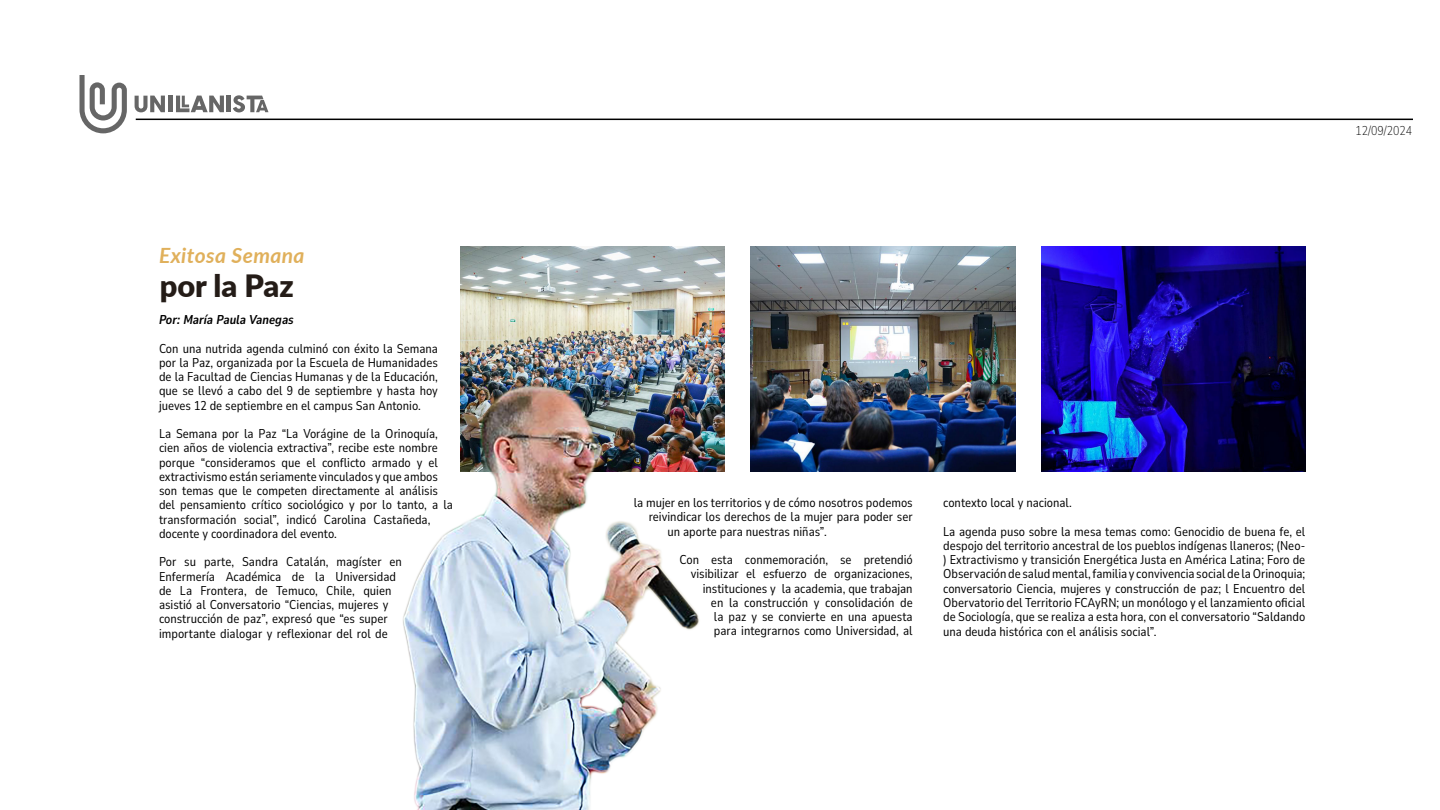
<style>
.page{position:relative;width:1440px;height:810px;background:#fff}
.page>*{position:absolute;margin:0;border:0;box-sizing:border-box;transform-origin:0 0}
.t1{font:900 30.75px "Lato";color:#241c17}
.t2{font:italic 700 21px "Lato";letter-spacing:.02em;color:#e0b05b}
.t3{font:12.75px/14.2px "Nunito Sans 10 pt Condensed";color:#000;text-align:justify}
.t4{font:italic 700 12.75px "Nunito Sans 10 pt Condensed";color:#000}
.t5{font:200 12.75px "Nunito Sans 10 pt Condensed";color:#000}
</style>
<div class="page">
<hr style="left:136px;top:119px;width:1277px;height:1px;background:#000">
<div style="left:168px;top:96px;width:5px;height:16px;background:#666"></div>
<svg style="left:176px;top:96px;width:48px;height:16px"></svg>
<hr style="left:227px;top:96px;width:4px;height:16px;background:#666">
<svg style="left:233px;top:95px;width:35px;height:17px"></svg>
<svg style="left:135px;top:96px;width:30px;height:16px"></svg>
<svg style="left:80px;top:75px;width:47px;height:58px"></svg>
<img style="left:460px;top:246px;width:265px;height:225px">
<img style="left:751px;top:246px;width:264px;height:225px">
<img style="left:1041px;top:246px;width:264px;height:225px">
<img style="left:403px;top:383px;width:297px;height:427px">
<h2 class="t2" style="left:159px;top:240px;width:147px">Exitosa Semana</h2>
<h1 class="t1" style="left:160px;top:263px;width:136px">por la Paz</h1>
<p class="t4" style="left:159px;top:311px;width:136px">Por: María Paula Vanegas</p>
<p class="t3" style="left:159px;top:341px;width:281px">Con una nutrida agenda culminó con éxito la Semana por la Paz, organizada por la Escuela de Humanidades de la Facultad de Ciencias Humanas y de la Educación, que se llevó a cabo del 9 de septiembre y hasta hoy jueves 12 de septiembre en el campus San Antonio.</p>
<p class="t3" style="left:159px;top:426px;width:296px;text-align:left">La Semana por la Paz “La Vorágine de la Orinoquía, cien años de violencia extractiva”, recibe este nombre porque “consideramos que el conflicto armado y el extractivismo están seriamente vinculados y que ambos son temas que le competen directamente al análisis del pensamiento crítico sociológico y por lo tanto, a la transformación social”, indicó Carolina Castañeda, docente y coordinadora del evento.</p>
<p class="t3" style="left:159px;top:554px;width:244px;text-align:left">Por su parte, Sandra Catalán, magíster en Enfermería Académica de la Universidad de La Frontera, de Temuco, Chile, quien asistió al Conversatorio “Ciencias, mujeres y construcción de paz”, expresó que “es super importante dialogar y reflexionar del rol de</p>
<p class="t5" style="left:1356px;top:122px;width:58px">12/09/2024</p>
<p class="t3" style="left:634px;top:495px;width:281px">la mujer en los territorios y de cómo nosotros podemos</p>
<p class="t3" style="left:649px;top:509px;width:265px">reivindicar los derechos de la mujer para poder ser</p>
<p class="t3" style="left:667px;top:524px;width:161px">un aporte para nuestras niñas”.</p>
<p class="t3" style="left:679px;top:552px;width:235px;text-align:right">Con esta conmemoración, se pretendió visibilizar el esfuerzo de organizaciones, instituciones y la academia, que trabajan<br>en la construcción y consolidación de<br>la paz y se convierte en una apuesta<br>para integrarnos como Universidad, al</p>
<p class="t3" style="left:943px;top:495px;width:130px">contexto local y nacional.</p>
<p class="t3" style="left:943px;top:524px;width:364px">La agenda puso sobre la mesa temas como: Genocidio de buena fe, el despojo del territorio ancestral de los pueblos indígenas llaneros; (Neo-) Extractivismo y transición Energética Justa en América Latina; Foro de Observación de salud mental, familia y convivencia social de la Orinoquia; conversatorio Ciencia, mujeres y construcción de paz; l Encuentro del Obervatorio del Territorio FCAyRN; un monólogo y el lanzamiento oficial de Sociología, que se realiza a esta hora, con el conversatorio “Saldando una deuda histórica con el análisis social”.</p>
</div>
